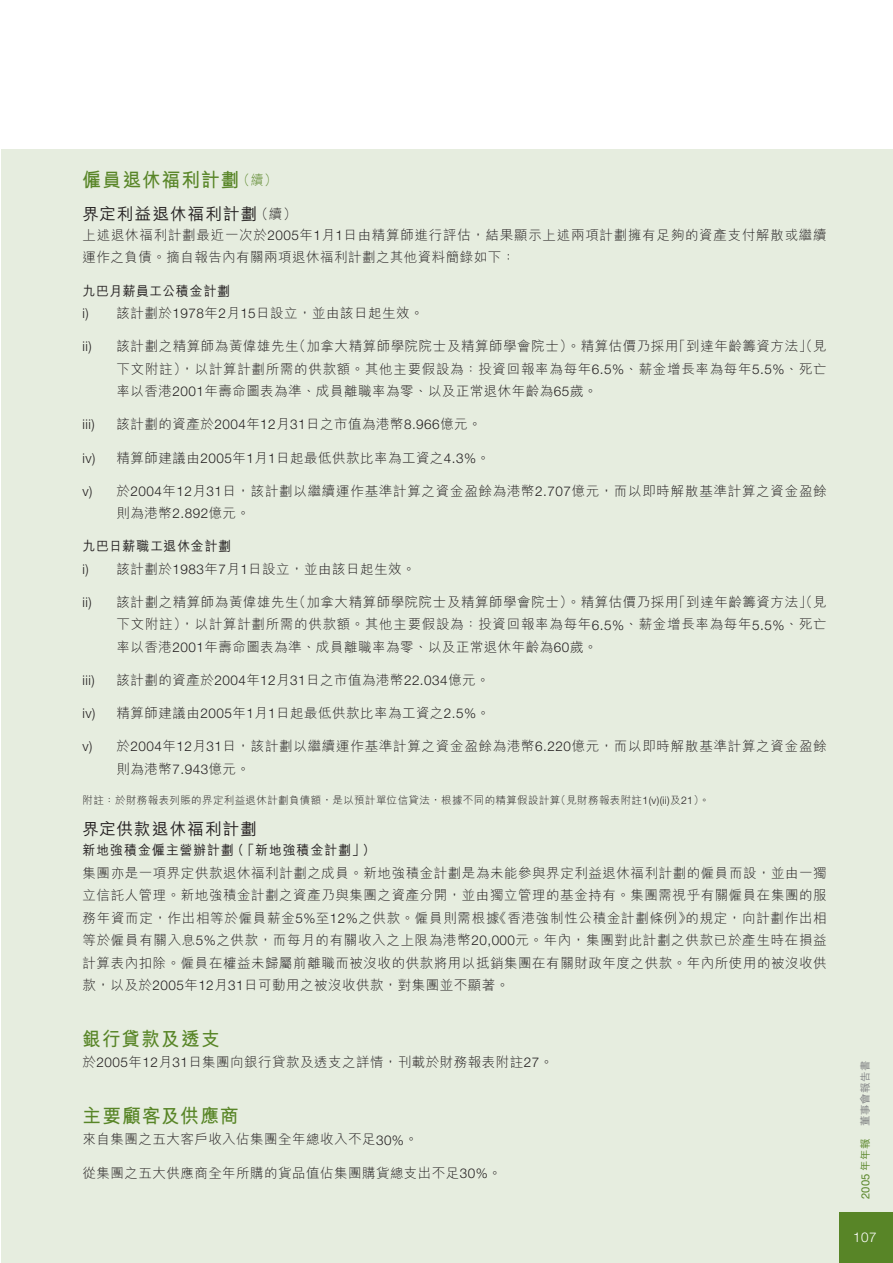
<style>
.page{position:relative;width:893px;height:1263px;background:#fff}
.page>*{position:absolute;margin:0;border:0;box-sizing:border-box;transform-origin:0 0}
.t1{font:19.5px "M Hei HK Bold B5 pc H";letter-spacing:.07em;color:#588527;scale:.95 1}
.t2{font:16.5px "M Hei HK Medium B5 pc H";letter-spacing:.065em;color:#231f20}
.t3{font:13.5px/22.5px "M Hei HK Light B5 pc H";letter-spacing:.035em;color:#231f20;text-align:justify}
.t4{font:13.5px/22.5px "M Hei HK Light B5 pc H";letter-spacing:.055em;color:#231f20}
.t5{font:13.5px "M Hei HK Medium B5 pc H";letter-spacing:.07em;color:#231f20;scale:.95 1}
.t6{font:13.5px "M Hei HK Medium B5 pc H";letter-spacing:.045em;color:#231f20;scale:.95 1}
.t7{font:300 13.5px "Helvetica Neue";letter-spacing:.035em;color:#231f20}
.t8{font:300 13.5px "Helvetica Neue";color:#fff}
.t9{font:11.25px "Helvetica Neue";color:#588527}
.t10{font:10.5px "M Hei HK Light B5 pc H";letter-spacing:.035em;color:#231f20}
.t11{font:10.5px "M Hei HK Medium B5 pc H";letter-spacing:.05em;color:#808284}
.s1{font-family:"M Hei HK Light B5 pc H";font-size:13.5px}
.s2{font-family:"Helvetica Neue";font-weight:300}
.s3{font-family:"M Hei HK Medium B5 pc H";font-size:10.5px}
</style>
<div class="page">
<div style="left:1px;top:149px;width:892px;height:1113px;background:#e6eddf"></div>
<div style="left:839px;top:1212px;width:54px;height:50px;background:#588527"></div>
<h1 class="t1" style="left:83px;top:173px;width:206px">僱員退休福利計劃<span class="s1">（續）</span></h1>
<p class="t2" style="left:83px;top:208px;width:215px">界定利益退休福利計劃<span class="s1">（續）</span></p>
<p class="t4" style="left:83px;top:225px;width:746px">上述退休福利計劃最近一次於<span class="s2">2005</span>年<span class="s2">1</span>月<span class="s2">1</span>日由精算師進行評估，結果顯示上述兩項計劃擁有足夠的資產支付解散或繼續運作之負債。摘自報告內有關兩項退休福利計劃之其他資料簡錄如下：</p>
<p class="t6" style="left:83px;top:285px;width:157px">九巴月薪員工公積金計劃</p>
<p class="t3" style="left:83px;top:304px;width:342px"><span class="s2">i)</span> 該計劃於<span class="s2">1978</span>年<span class="s2">2</span>月<span class="s2">15</span>日設立，並由該日起生效。</p>
<p class="t3" style="left:117px;top:337px;width:712px;text-indent:-34px"><span class="s2">ii)</span> 該計劃之精算師為黃偉雄先生（加拿大精算師學院院士及精算師學會院士）。精算估價乃採用「到達年齡籌資方法」（見下文附註），以計算計劃所需的供款額。其他主要假設為：投資回報率為每年<span class="s2">6.5%</span>、薪金增長率為每年<span class="s2">5.5%</span>、死亡率以香港<span class="s2">2001</span>年壽命圖表為準、成員離職率為零、以及正常退休年齡為<span class="s2">65</span>歲。</p>
<p class="t7" style="left:83px;top:420px;width:14px">iii)</p>
<p class="t3" style="left:117px;top:415px;width:366px">該計劃的資產於<span class="s2">2004</span>年<span class="s2">12</span>月<span class="s2">31</span>日之市值為港幣<span class="s2">8.966</span>億元。</p>
<p class="t3" style="left:83px;top:448px;width:409px"><span class="s2">iv)</span> 精算師建議由<span class="s2">2005</span>年<span class="s2">1</span>月<span class="s2">1</span>日起最低供款比率為工資之<span class="s2">4.3%</span>。</p>
<p class="t4" style="left:117px;top:481px;width:712px;text-indent:-34px"><span class="s2">v)</span> 於<span class="s2">2004</span>年<span class="s2">12</span>月<span class="s2">31</span>日，該計劃以繼續運作基準計算之資金盈餘為港幣<span class="s2">2.707</span>億元，而以即時解散基準計算之資金盈餘則為港幣<span class="s2">2.892</span>億元。</p>
<p class="t5" style="left:83px;top:541px;width:158px">九巴日薪職工退休金計劃</p>
<p class="t3" style="left:83px;top:559px;width:334px"><span class="s2">i)</span> 該計劃於<span class="s2">1983</span>年<span class="s2">7</span>月<span class="s2">1</span>日設立，並由該日起生效。</p>
<p class="t3" style="left:117px;top:592px;width:712px;text-indent:-34px"><span class="s2">ii)</span> 該計劃之精算師為黃偉雄先生（加拿大精算師學院院士及精算師學會院士）。精算估價乃採用「到達年齡籌資方法」（見下文附註），以計算計劃所需的供款額。其他主要假設為：投資回報率為每年<span class="s2">6.5%</span>、薪金增長率為每年<span class="s2">5.5%</span>、死亡率以香港<span class="s2">2001</span>年壽命圖表為準、成員離職率為零、以及正常退休年齡為<span class="s2">60</span>歲。</p>
<p class="t7" style="left:83px;top:675px;width:14px">iii)</p>
<p class="t3" style="left:117px;top:670px;width:374px">該計劃的資產於<span class="s2">2004</span>年<span class="s2">12</span>月<span class="s2">31</span>日之市值為港幣<span class="s2">22.034</span>億元。</p>
<p class="t3" style="left:83px;top:704px;width:409px"><span class="s2">iv)</span> 精算師建議由<span class="s2">2005</span>年<span class="s2">1</span>月<span class="s2">1</span>日起最低供款比率為工資之<span class="s2">2.5%</span>。</p>
<p class="t4" style="left:117px;top:737px;width:712px;text-indent:-34px"><span class="s2">v)</span> 於<span class="s2">2004</span>年<span class="s2">12</span>月<span class="s2">31</span>日，該計劃以繼續運作基準計算之資金盈餘為港幣<span class="s2">6.220</span>億元，而以即時解散基準計算之資金盈餘則為港幣<span class="s2">7.943</span>億元。</p>
<p class="t10" style="left:83px;top:796px;width:628px">附註：於財務報表列賬的界定利益退休計劃負債額，是以預計單位信貸法，根據不同的精算假設計算（見財務報表附註<span class="s2">1(v)(ii)</span>及<span class="s2">21</span>）。</p>
<p class="t2" style="left:83px;top:823px;width:176px">界定供款退休福利計劃</p>
<p class="t5" style="left:83px;top:845px;width:309px">新地強積金僱主營辦計劃（「新地強積金計劃」）</p>
<p class="t3" style="left:83px;top:863px;width:746px">集團亦是一項界定供款退休福利計劃之成員。新地強積金計劃是為未能參與界定利益退休福利計劃的僱員而設，並由一獨立信託人管理。新地強積金計劃之資產乃與集團之資產分開，並由獨立管理的基金持有。集團需視乎有關僱員在集團的服務年資而定，作出相等於僱員薪金<span class="s2">5%</span>至<span class="s2">12%</span>之供款。僱員則需根據《香港強制性公積金計劃條例》的規定，向計劃作出相等於僱員有關入息<span class="s2">5%</span>之供款，而每月的有關收入之上限為港幣<span class="s2">20,000</span>元。年內，集團對此計劃之供款已於產生時在損益計算表內扣除。僱員在權益未歸屬前離職而被沒收的供款將用以抵銷集團在有關財政年度之供款。年內所使用的被沒收供款，以及於<span class="s2">2005</span>年<span class="s2">12</span>月<span class="s2">31</span>日可動用之被沒收供款，對集團並不顯著。</p>
<h1 class="t1" style="left:83px;top:1031px;width:146px">銀行貸款及透支</h1>
<p class="t3" style="left:83px;top:1053px;width:472px">於<span class="s2">2005</span>年<span class="s2">12</span>月<span class="s2">31</span>日集團向銀行貸款及透支之詳情，刊載於財務報表附註<span class="s2">27</span>。</p>
<h1 class="t1" style="left:83px;top:1108px;width:166px">主要顧客及供應商</h1>
<p class="t3" style="left:83px;top:1130px;width:337px">來自集團之五大客戶收入佔集團全年總收入不足<span class="s2">30%</span>。</p>
<p class="t3" style="left:83px;top:1163px;width:421px">從集團之五大供應商全年所購的貨品值佔集團購貨總支出不足<span class="s2">30%</span>。</p>
<p class="t11" style="left:861px;top:1126px;width:68px;rotate:-90deg">董事會報告書</p>
<p class="t9" style="left:861px;top:1199px;width:62px;rotate:-90deg">2005 <span class="s3">年年報</span></p>
<p class="t8" style="left:853px;top:1232px;width:25px">107</p>
</div>
